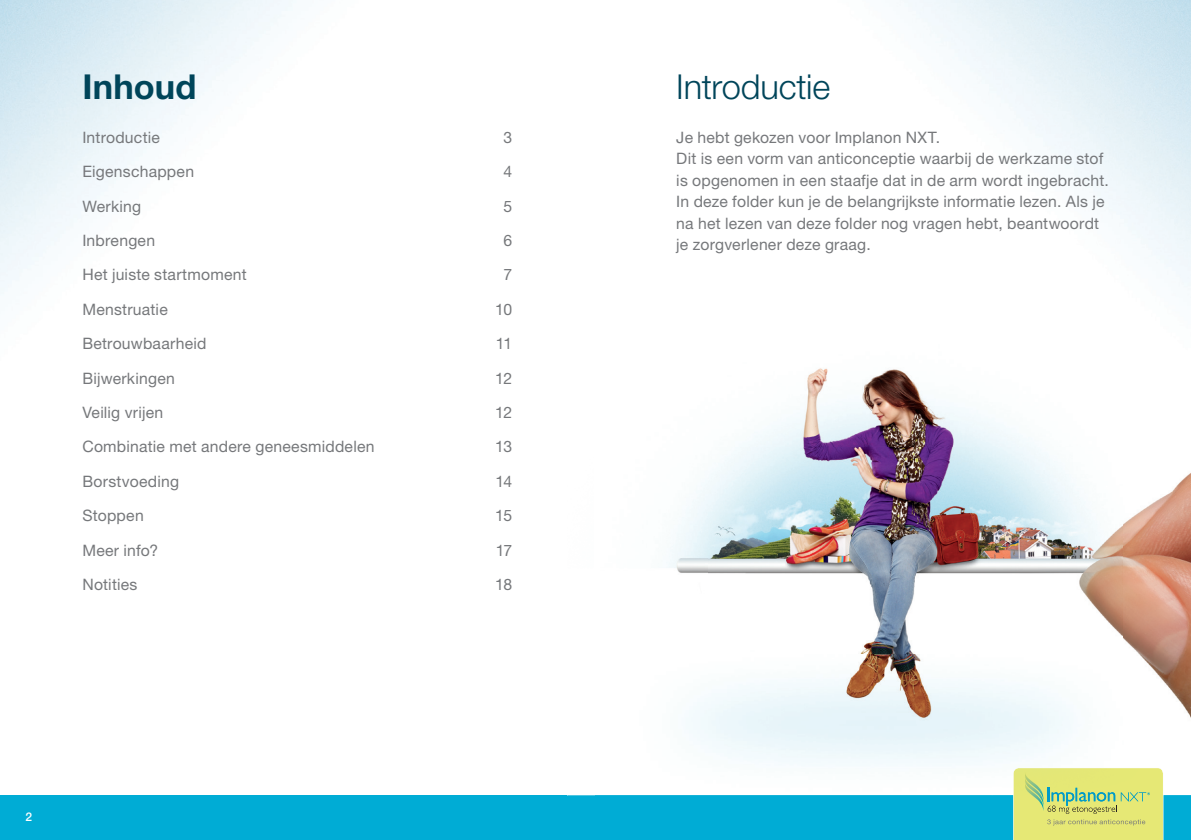
<style>
.page{position:relative;width:1191px;height:840px;background:#fff}
.page>*{position:absolute;margin:0;border:0;box-sizing:border-box;transform-origin:0 0}
.t1{font:300 34.4px "Helvetica Neue LT Std";letter-spacing:-.005em;color:#00455a}
.t2{font:700 34.4px "Helvetica Neue LT Std";letter-spacing:.005em;color:#00455a}
.t3{font:15.8px/21.4px "Helvetica Neue LT Std";letter-spacing:.015em;color:#76787b}
.t4{font:500 12px "Helvetica Neue LT Std";color:#fff}
</style>
<div class="page">
<img style="left:708px;top:0;width:483px;height:723px">
<div style="left:0;top:794px;width:1191px;height:45px;background:#00acd5"></div>
<img style="left:666px;top:480px;width:42px;height:93px">
<img style="left:686px;top:656px;width:306px;height:110px">
<img style="left:567px;top:794px;width:624px;height:45px">
<svg style="left:1013px;top:767px;width:150px;height:72px;background:#d8e27c"></svg>
<img style="left:1047px;top:818px;width:98px;height:7px">
<h1 class="t2" style="left:82px;top:65px;width:116px">Inhoud</h1>
<p class="t3" style="left:82px;top:126px;width:79px">Introductie</p>
<p class="t3" style="left:503px;top:126px;width:10px">3</p>
<p class="t3" style="left:82px;top:160px;width:113px">Eigenschappen</p>
<p class="t3" style="left:503px;top:160px;width:10px">4</p>
<p class="t3" style="left:82px;top:195px;width:60px">Werking</p>
<p class="t3" style="left:503px;top:195px;width:10px">5</p>
<p class="t3" style="left:82px;top:229px;width:74px">Inbrengen</p>
<p class="t3" style="left:503px;top:229px;width:10px">6</p>
<p class="t3" style="left:82px;top:264px;width:166px">Het juiste startmoment</p>
<p class="t3" style="left:503px;top:264px;width:10px">7</p>
<p class="t3" style="left:82px;top:298px;width:87px">Menstruatie</p>
<p class="t3" style="left:495px;top:298px;width:18px">10</p>
<p class="t3" style="left:82px;top:332px;width:126px">Betrouwbaarheid</p>
<p class="t3" style="left:496px;top:332px;width:18px">11</p>
<p class="t3" style="left:82px;top:367px;width:94px">Bijwerkingen</p>
<p class="t3" style="left:495px;top:367px;width:18px">12</p>
<p class="t3" style="left:82px;top:401px;width:82px">Veilig vrijen</p>
<p class="t3" style="left:495px;top:401px;width:18px">12</p>
<p class="t3" style="left:82px;top:435px;width:294px">Combinatie met andere geneesmiddelen</p>
<p class="t3" style="left:495px;top:435px;width:18px">13</p>
<p class="t3" style="left:82px;top:470px;width:98px">Borstvoeding</p>
<p class="t3" style="left:495px;top:470px;width:18px">14</p>
<p class="t3" style="left:82px;top:504px;width:63px">Stoppen</p>
<p class="t3" style="left:495px;top:504px;width:18px">15</p>
<p class="t3" style="left:82px;top:538px;width:77px">Meer info?</p>
<p class="t3" style="left:496px;top:538px;width:18px">17</p>
<p class="t3" style="left:82px;top:573px;width:57px">Notities</p>
<p class="t3" style="left:495px;top:573px;width:18px">18</p>
<p class="t4" style="left:25px;top:809px;width:8px">2</p>
<h1 class="t1" style="left:676px;top:66px;width:155px">Introductie</h1>
<p class="t3" style="left:676px;top:126px;width:434px">Je hebt gekozen voor Implanon NXT.<br>Dit is een vorm van anticonceptie waarbij de werkzame stof is opgenomen in een staafje dat in de arm wordt ingebracht.<br>In deze folder kun je de belangrijkste informatie lezen. Als je na het lezen van deze folder nog vragen hebt, beantwoordt je zorgverlener deze graag.</p>
</div>
